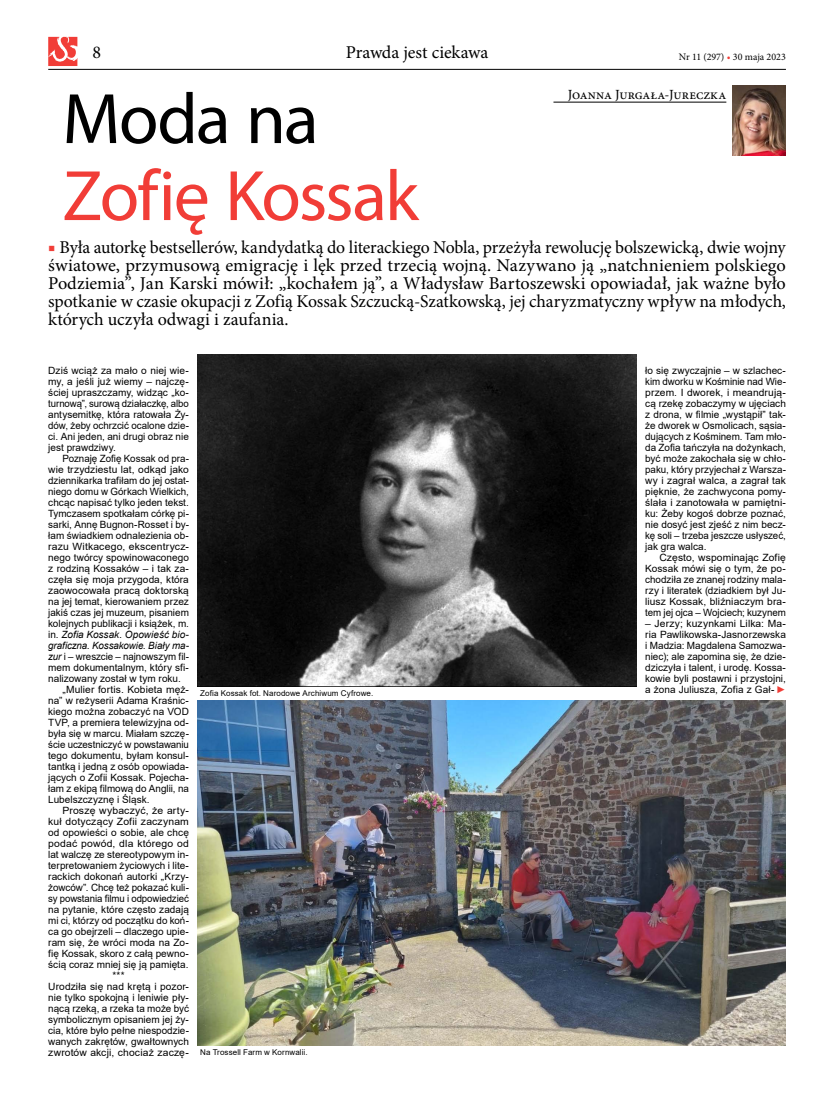
<style>
.page{position:relative;width:820px;height:1106px;background:#fff}
.page>*{position:absolute;margin:0;border:0;box-sizing:border-box;transform-origin:0 0}
.t1{font:72px "Myriad Pro";letter-spacing:-.03em;color:#f13d37}
.t2{font:72px "Myriad Pro";letter-spacing:-.025em;color:#000}
.t3{font:18px/18px "Minion Pro";letter-spacing:-.005em;color:#000;text-align:justify}
.t4{font:14px "Minion Pro";letter-spacing:-.005em;color:#000}
.t5{font:10px/11px "Arial";letter-spacing:.005em;color:#000;text-align:justify}
.t6{font:10px "Arial";letter-spacing:.005em;color:#000;scale:1.04 1}
.t7{font:italic 10px "Arial";color:#000}
.t8{font:10px "Arial";letter-spacing:.005em;color:#000;scale:.96 1}
.t9{font:10px "Minion Pro";color:#000}
.t10{font:8px "Arial";letter-spacing:.01em;color:#000}
.s1{color:#f13d37}
.s2{font-style:normal}
.s3{font-style:italic}
.s4{font-style:italic;color:#f13d37}
</style>
<div class="page">
<img style="left:197px;top:354px;width:439px;height:333px">
<img style="left:197px;top:700px;width:588px;height:345px">
<img style="left:732px;top:85px;width:53px;height:71px">
<hr style="left:553px;top:102px;width:173px;height:1px;background:#000">
<hr style="left:48px;top:69px;width:737px;height:1px;background:#000">
<svg style="left:48px;top:37px;width:29px;height:29px"></svg>
<h2 class="t3" style="left:92px;top:43px;width:10px">8</h2>
<h2 class="t3" style="left:345px;top:43px;width:144px">Prawda jest ciekawa</h2>
<p class="t9" style="left:678px;top:50px;width:108px">Nr 11 (297) <span class="s1">•</span> 30 maja 2023</p>
<h3 class="t4" style="left:567px;top:85px;width:160px">Joanna Jurgała-Jureczka</h3>
<h1 class="t2" style="left:62px;top:74px;width:258px">Moda na</h1>
<h1 class="t1" style="left:62px;top:151px;width:358px">Zofię Kossak</h1>
<p class="t3" style="left:48px;top:238px;width:739px"><span class="s1">■</span> Była autorkę bestsellerów, kandydatką do literackiego Nobla, przeżyła rewolucję bolszewicką, dwie wojny światowe, przymusową emigrację i lęk przed trzecią wojną. Nazywano ją „natchnieniem polskiego Podziemia”, Jan Karski mówił: „kochałem ją”, a Władysław Bartoszewski opowiadał, jak ważne było spotkanie w czasie okupacji z Zofią Kossak Szczucką-Szatkowską, jej charyzmatyczny wpływ na młodych, których uczyła odwagi i zaufania.</p>
<p class="t5" style="left:48px;top:365px;width:142px">Dziś wciąż za mało o niej wie&shy;my, a jeśli już wiemy – najczę&shy;ściej upraszczamy, widząc „ko&shy;turnową”, surową działaczkę, albo antysemitkę, która ratowała Ży&shy;dów, żeby ochrzcić ocalone dzie&shy;ci. Ani jeden, ani drugi obraz nie jest prawdziwy.</p>
<p class="t5" style="left:62px;top:453px;width:128px">Poznaję Zofię Kossak od pra-</p>
<p class="t5" style="left:48px;top:464px;width:142px">wie trzydziestu lat, odkąd jako</p>
<p class="t5" style="left:48px;top:475px;width:142px">dziennikarka trafiłam do jej ostat-</p>
<p class="t5" style="left:48px;top:486px;width:142px">niego domu w Górkach Wielkich,</p>
<p class="t5" style="left:48px;top:497px;width:142px">chcąc napisać tylko jeden tekst.</p>
<p class="t5" style="left:48px;top:508px;width:142px">Tymczasem spotkałam córkę pi-</p>
<p class="t5" style="left:48px;top:519px;width:142px">sarki, Annę Bugnon-Rosset i by-</p>
<p class="t5" style="left:48px;top:530px;width:142px">łam świadkiem odnalezienia ob-</p>
<p class="t6" style="left:48px;top:540px;width:137px">razu Witkacego, ekscentrycz-</p>
<p class="t5" style="left:48px;top:552px;width:142px">nego twórcy spowinowaconego</p>
<p class="t5" style="left:48px;top:563px;width:142px">z rodziną Kossaków – i tak za-</p>
<p class="t5" style="left:48px;top:574px;width:142px">częła się moja przygoda, która</p>
<p class="t5" style="left:48px;top:585px;width:142px">zaowocowała pracą doktorską</p>
<p class="t5" style="left:48px;top:596px;width:142px">na jej temat, kierowaniem przez</p>
<p class="t5" style="left:48px;top:607px;width:142px">jakiś czas jej muzeum, pisaniem</p>
<p class="t5" style="left:48px;top:618px;width:142px">kolejnych publikacji i książek, m.</p>
<p class="t7" style="left:48px;top:628px;width:142px"><span class="s2">in.</span> Zofia Kossak. Opowieść bio-</p>
<p class="t7" style="left:48px;top:639px;width:142px">graficzna. Kossakowie. Biały ma-</p>
<p class="t5" style="left:48px;top:651px;width:142px"><span class="s3">zur</span> i – wreszcie – najnowszym fil-</p>
<p class="t5" style="left:48px;top:662px;width:142px">mem dokumentalnym, który sfi-</p>
<p class="t5" style="left:48px;top:673px;width:134px">nalizowany został w tym roku.</p>
<p class="t5" style="left:62px;top:684px;width:128px">„Mulier fortis. Kobieta męż-</p>
<p class="t5" style="left:48px;top:695px;width:142px">na” w reżyserii Adama Kraśnic-</p>
<p class="t5" style="left:48px;top:706px;width:142px">kiego można zobaczyć na VOD</p>
<p class="t5" style="left:48px;top:717px;width:142px">TVP, a premiera telewizyjna od-</p>
<p class="t5" style="left:48px;top:728px;width:142px">była się w marcu. Miałam szczę-</p>
<p class="t5" style="left:48px;top:739px;width:142px">ście uczestniczyć w powstawaniu</p>
<p class="t5" style="left:48px;top:750px;width:142px">tego dokumentu, byłam konsul-</p>
<p class="t5" style="left:48px;top:761px;width:142px">tantką i jedną z osób opowiada-</p>
<p class="t5" style="left:48px;top:772px;width:142px">jących o Zofii Kossak. Pojecha-</p>
<p class="t5" style="left:48px;top:783px;width:142px">łam z ekipą filmową do Anglii, na</p>
<p class="t5" style="left:48px;top:794px;width:103px">Lubelszczyznę i Śląsk.</p>
<p class="t6" style="left:62px;top:804px;width:123px">Proszę wybaczyć, że arty-</p>
<p class="t6" style="left:48px;top:815px;width:137px">kuł dotyczący Zofii zaczynam</p>
<p class="t5" style="left:48px;top:827px;width:142px">od opowieści o sobie, ale chcę</p>
<p class="t6" style="left:48px;top:837px;width:137px">podać powód, dla którego od</p>
<p class="t5" style="left:48px;top:849px;width:142px">lat walczę ze stereotypowym in-</p>
<p class="t5" style="left:48px;top:860px;width:142px">terpretowaniem życiowych i lite-</p>
<p class="t5" style="left:48px;top:871px;width:142px">rackich dokonań autorki „Krzy-</p>
<p class="t5" style="left:48px;top:882px;width:142px">żowców”. Chcę też pokazać kuli-</p>
<p class="t8" style="left:48px;top:892px;width:148px">sy powstania filmu i odpowiedzieć</p>
<p class="t5" style="left:48px;top:904px;width:142px">na pytanie, które często zadają</p>
<p class="t5" style="left:48px;top:915px;width:142px">mi ci, którzy od początku do koń-</p>
<p class="t5" style="left:48px;top:926px;width:142px">ca go obejrzeli – dlaczego upie-</p>
<p class="t5" style="left:48px;top:937px;width:142px">ram się, że wróci moda na Zo-</p>
<p class="t5" style="left:48px;top:948px;width:142px">fię Kossak, skoro z całą pewno-</p>
<p class="t5" style="left:48px;top:959px;width:142px">ścią coraz mniej się ją pamięta.</p>
<p class="t5" style="left:112px;top:970px;width:14px">***</p>
<p class="t5" style="left:48px;top:981px;width:142px">Urodziła się nad krętą i pozor-</p>
<p class="t5" style="left:48px;top:992px;width:142px">nie tylko spokojną i leniwie pły-</p>
<p class="t5" style="left:48px;top:1003px;width:142px">nącą rzeką, a rzeka ta może być</p>
<p class="t5" style="left:48px;top:1014px;width:142px">symbolicznym opisaniem jej ży-</p>
<p class="t5" style="left:48px;top:1025px;width:142px">cia, które było pełne niespodzie-</p>
<p class="t5" style="left:48px;top:1036px;width:142px">wanych zakrętów, gwałtownych</p>
<p class="t5" style="left:48px;top:1047px;width:142px">zwrotów akcji, chociaż zaczę-</p>
<p class="t10" style="left:200px;top:687px;width:174px">Zofia Kossak fot. Narodowe Archiwum Cyfrowe.</p>
<p class="t10" style="left:200px;top:1046px;width:109px">Na Trossell Farm w Kornwalii.</p>
<p class="t5" style="left:645px;top:365px;width:142px">ło się zwyczajnie – w szlachec&shy;kim dworku w Kośminie nad Wie&shy;przem. I dworek, i meandrują&shy;cą rzekę zobaczymy w ujęciach z drona, w filmie „wystąpił” tak&shy;że dworek w Osmolicach, sąsia&shy;dujących z Kośminem. Tam mło&shy;da Zofia tańczyła na dożynkach, być może zakochała się w chło&shy;paku, który przyjechał z Warsza&shy;wy i zagrał walca, a zagrał tak pięknie, że zachwycona pomy&shy;ślała i zanotowała w pamiętni&shy;ku: Żeby kogoś dobrze poznać, nie dosyć jest zjeść z nim becz&shy;kę soli – trzeba jeszcze usłyszeć, jak gra walca.</p>
<p class="t5" style="left:645px;top:552px;width:142px;text-indent:14px">Często, wspominając Zofię Kossak mówi się o tym, że po&shy;chodziła ze znanej rodziny mala&shy;rzy i literatek (dziadkiem był Ju&shy;liusz Kossak, bliźniaczym bra&shy;tem jej ojca – Wojciech; kuzynem</p>
<p class="t5" style="left:645px;top:618px;width:142px">– Jerzy; kuzynkami Lilka: Ma&shy;ria Pawlikowska-Jasnorzewska i Madzia: Magdalena Samozwa&shy;niec); ale zapomina się, że dzie&shy;dziczyła i talent, i urodę. Kossa&shy;kowie byli postawni i przystojni, a żona Juliusza, Zofia z Gał- <span class="s4">►</span></p>
</div>
